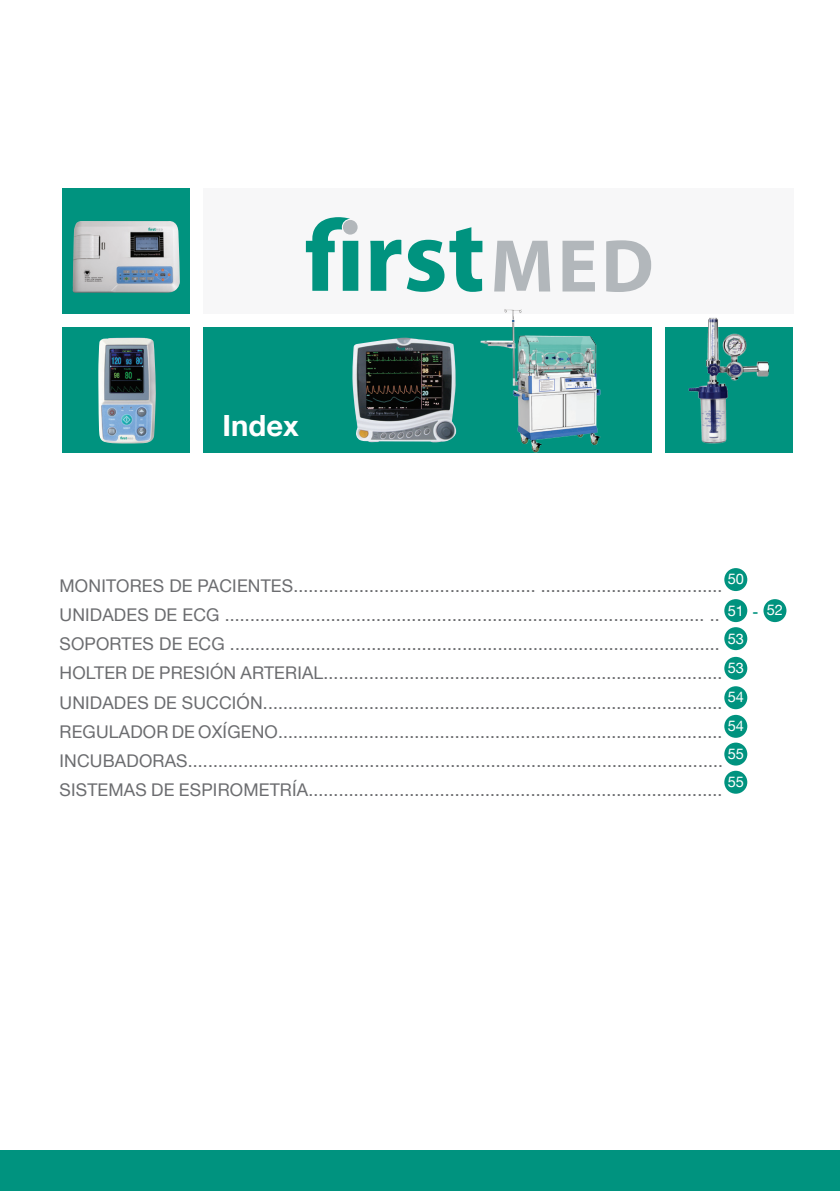
<style>
.page{position:relative;width:840px;height:1191px;background:#fff}
.page>*{position:absolute;margin:0;border:0;box-sizing:border-box;transform-origin:0 0}
.t1{font:700 29.2px "Helvetica Neue LT Com";color:#fff}
.t2{font:17.6px/29.2px "Helvetica Neue LT Com";letter-spacing:.01em;color:#6c6d70}
.t3{font:14.6px/28.2px "Helvetica Neue LT Com";color:#fff}
.s1{font-weight:700;color:#00937f}
</style>
<div class="page">
<div style="left:724px;top:568px;width:22px;height:23px;background:#00937f;border-radius:50%"></div>
<div style="left:724px;top:599px;width:22px;height:23px;background:#00937f;border-radius:50%"></div>
<div style="left:724px;top:627px;width:22px;height:23px;background:#00937f;border-radius:50%"></div>
<div style="left:724px;top:657px;width:22px;height:23px;background:#00937f;border-radius:50%"></div>
<div style="left:763px;top:599px;width:23px;height:23px;background:#00937f;border-radius:50%"></div>
<div style="left:724px;top:686px;width:22px;height:23px;background:#00937f;border-radius:50%"></div>
<div style="left:724px;top:715px;width:22px;height:23px;background:#00937f;border-radius:50%"></div>
<div style="left:724px;top:742px;width:22px;height:23px;background:#00937f;border-radius:50%"></div>
<div style="left:724px;top:770px;width:22px;height:23px;background:#00937f;border-radius:50%"></div>
<div style="left:0;top:1150px;width:839px;height:41px;background:#00937f"></div>
<div style="left:62px;top:188px;width:128px;height:126px;background:#00937f"></div>
<div style="left:203px;top:327px;width:447px;height:126px;background:#00937f"></div>
<div style="left:203px;top:188px;width:589px;height:126px;background:#f7f7f8"></div>
<div style="left:62px;top:327px;width:128px;height:126px;background:#00937f"></div>
<div style="left:665px;top:327px;width:127px;height:126px;background:#00937f"></div>
<svg style="left:494px;top:241px;width:56px;height:50px"></svg>
<svg style="left:562px;top:241px;width:32px;height:50px"></svg>
<svg style="left:606px;top:240px;width:44px;height:52px"></svg>
<svg style="left:306px;top:217px;width:52px;height:74px"></svg>
<svg style="left:370px;top:227px;width:112px;height:65px"></svg>
<div style="left:343px;top:220px;width:14px;height:15px;background:#b2b7bb;border-radius:50%"></div>
<img style="left:72px;top:221px;width:108px;height:72px">
<img style="left:352px;top:338px;width:105px;height:105px">
<img style="left:98px;top:337px;width:58px;height:107px">
<img style="left:688px;top:317px;width:81px;height:127px">
<img style="left:480px;top:309px;width:121px;height:144px">
<h1 class="t1" style="left:222px;top:407px;width:78px">Index</h1>
<p class="t3" style="left:727px;top:563px;width:18px;line-height:31.4px">50<br>51</p>
<p class="t3" style="left:727px;top:623px;width:18px;line-height:29.6px">53<br>53</p>
<p class="t2" style="left:59px;top:570px;width:664px">MONITORES DE PACIENTES................................................ ....................................<br>UNIDADES DE ECG ............................................................................................... ..<br>SOPORTES DE ECG .................................................................................................<br>HOLTER DE PRESIÓN ARTERIAL...............................................................................<br>UNIDADES DE SUCCIÓN...........................................................................................<br>REGULADOR DE OXÍGENO........................................................................................<br>INCUBADORAS..........................................................................................................<br>SISTEMAS DE ESPIROMETRÍA..................................................................................</p>
<p class="t3" style="left:727px;top:682px;width:18px;text-align:justify">54<br>54<br>55<br>55</p>
<p class="t3" style="left:752px;top:595px;width:32px"><span class="s1">-</span> 52</p>
</div>
